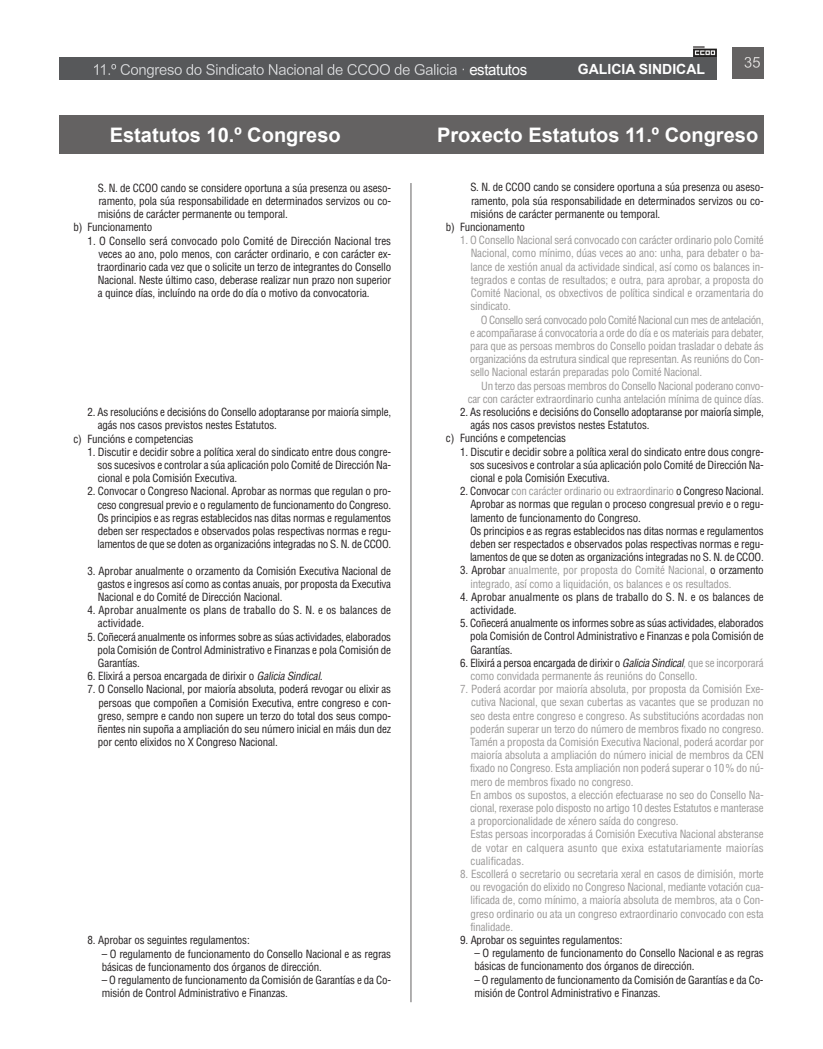
<style>
.page{position:relative;width:823px;height:1049px;background:#fff}
.page>*{position:absolute;margin:0;border:0;box-sizing:border-box;transform-origin:0 0}
.t1{font:700 20px "Arial";color:#fff}
.t2{font:15px "Arial";letter-spacing:-.025em;color:#fff}
.t3{font:700 14px "Arial";color:#fff}
.t4{font:condensed 11px/13.2px "Helvetica";letter-spacing:-.015em;color:#231f20;text-align:justify}
.t5{font:condensed 11px/13.2px "Helvetica";letter-spacing:-.015em;color:#9a9897;text-align:justify}
.s1{color:#9a9897}
.s2{color:#231f20}
.s3{font-style:italic;color:#231f20}
.s4{font-style:italic}
</style>
<div class="page">
<div style="left:59px;top:57px;width:657px;height:23px;background:#57585a"></div>
<img style="left:693px;top:47px;width:23px;height:10px">
<svg style="left:94px;top:64px;width:72px;height:14px"></svg>
<svg style="left:186px;top:64px;width:64px;height:11px"></svg>
<div style="left:731px;top:47px;width:32px;height:32px;background:#646262"></div>
<svg style="left:744px;top:57px;width:15px;height:11px"></svg>
<div style="left:59px;top:115px;width:704px;height:39px;background:#646262"></div>
<hr style="left:410px;top:183px;width:1px;height:819px;background:#646262">
<h2 class="t2" style="left:469px;top:61px;width:59px">estatutos</h2>
<p class="t3" style="left:577px;top:61px;width:129px">GALICIA SINDICAL</p>
<h1 class="t1" style="left:110px;top:124px;width:232px">Estatutos 10.º Congreso</h1>
<h1 class="t1" style="left:437px;top:124px;width:322px">Proxecto Estatutos 11.º Congreso</h1>
<p class="t4" style="left:98px;top:182px;width:295px">S. N. de CCOO cando se considere oportuna a súa presenza ou aseso-</p>
<p class="t4" style="left:98px;top:195px;width:294px">ramento, pola súa responsabilidade en determinados servizos ou co-</p>
<p class="t4" style="left:98px;top:208px;width:191px">misións de carácter permanente ou temporal.</p>
<p class="t4" style="left:73px;top:222px;width:80px">b) Funcionamento</p>
<p class="t4" style="left:98px;top:235px;width:295px;text-indent:-10px">1. O Consello será convocado polo Comité de Dirección Nacional tres veces ao ano, polo menos, con carácter ordinario, e con carácter ex&shy;traordinario cada vez que o solicite un terzo de integrantes do Consello Nacional. Neste último caso, deberase realizar nun prazo non superior a quince días, incluíndo na orde do día o motivo da convocatoria.</p>
<p class="t4" style="left:470px;top:182px;width:295px">S. N. de CCOO cando se considere oportuna a súa presenza ou aseso-</p>
<p class="t4" style="left:471px;top:195px;width:294px">ramento, pola súa responsabilidade en determinados servizos ou co-</p>
<p class="t4" style="left:470px;top:208px;width:191px">misións de carácter permanente ou temporal.</p>
<p class="t4" style="left:445px;top:221px;width:80px">b) Funcionamento</p>
<p class="t5" style="left:470px;top:235px;width:295px;text-indent:-10px">1. O Consello Nacional será convocado con carácter ordinario polo Comité Nacional, como mínimo, dúas veces ao ano: unha, para debater o ba&shy;lance de xestión anual da actividade sindical, así como os balances in&shy;tegrados e contas de resultados; e outra, para aprobar, a proposta do Comité Nacional, os obxectivos de política sindical e orzamentaria do sindicato.</p>
<p class="t5" style="left:469px;top:314px;width:295px;text-indent:11px">O Consello será convocado polo Comité Nacional cun mes de antelación, e acompañarase á convocatoria a orde do día e os materiais para debater, para que as persoas membros do Consello poidan trasladar o debate ás organizacións da estrutura sindical que representan. As reunións do Con&shy;sello Nacional estarán preparadas polo Comité Nacional.</p>
<p class="t5" style="left:467px;top:380px;width:297px;text-align:right">Un terzo das persoas membros do Consello Nacional poderano convo&shy;car con carácter extraordinario cunha antelación mínima de quince días.</p>
<p class="t4" style="left:460px;top:406px;width:305px">2. As resolucións e decisións do Consello adoptaranse por maioría simple,</p>
<p class="t4" style="left:470px;top:419px;width:180px">agás nos casos previstos nestes Estatutos.</p>
<p class="t4" style="left:445px;top:433px;width:121px">c) Funcións e competencias</p>
<p class="t4" style="left:469px;top:446px;width:295px;text-indent:-10px">1. Discutir e decidir sobre a política xeral do sindicato entre dous congre&shy;sos sucesivos e controlar a súa aplicación polo Comité de Dirección Na&shy;cional e pola Comisión Executiva.</p>
<p class="t4" style="left:469px;top:485px;width:295px;text-align:left;text-indent:-10px">2. Convocar <span class="s1">con carácter ordinario ou extraordinario</span> o Congreso Nacional.<br>Aprobar as normas que regulan o proceso congresual previo e o regu&shy;lamento de funcionamento do Congreso.<br>Os principios e as regras establecidos nas ditas normas e regulamentos deben ser respectados e observados polas respectivas normas e regu&shy;lamentos de que se doten as organizacións integradas no S. N. de CCOO.</p>
<p class="t5" style="left:470px;top:565px;width:295px;text-indent:-10px"><span class="s2">3. Aprobar</span> anualmente, por proposta do Comité Nacional, <span class="s2">o orzamento </span>integrado, así como a liquidación, os balances e os resultados.</p>
<p class="t4" style="left:470px;top:591px;width:294px;text-indent:-10px">4. Aprobar anualmente os plans de traballo do S. N. e os balances de actividade.</p>
<p class="t4" style="left:469px;top:617px;width:295px;text-indent:-10px">5. Coñecerá anualmente os informes sobre as súas actividades, elaborados pola Comisión de Control Administrativo e Finanzas e pola Comisión de Garantías.</p>
<p class="t5" style="left:470px;top:657px;width:295px;text-indent:-10px"><span class="s2">6. Elixirá a persoa encargada de dirixir o</span> <span class="s3">Galicia Sindical</span><span class="s4">,</span> que se incorporará como convidada permanente ás reunións do Consello.</p>
<p class="t5" style="left:469px;top:683px;width:295px;text-align:left;text-indent:-10px">7. Poderá acordar por maioría absoluta, por proposta da Comisión Exe&shy;cutiva Nacional, que sexan cubertas as vacantes que se produzan no seo desta entre congreso e congreso. As substitucións acordadas non poderán superar un terzo do número de membros fixado no congreso.<br>Tamén a proposta da Comisión Executiva Nacional, poderá acordar por maioría absoluta a ampliación do número inicial de membros da CEN fixado no Congreso. Esta ampliación non poderá superar o 10% do nú&shy;mero de membros fixado no congreso.<br>En ambos os supostos, a elección efectuarase no seo do Consello Na&shy;cional, rexerase polo disposto no artigo 10 destes Estatutos e manterase a proporcionalidade de xénero saída do congreso.<br>Estas persoas incorporadas á Comisión Executiva Nacional absteranse de votar en calquera asunto que exixa estatutariamente maiorías cualificadas.</p>
<p class="t5" style="left:469px;top:868px;width:295px;text-indent:-10px">8. Escollerá o secretario ou secretaria xeral en casos de dimisión, morte ou revogación do elixido no Congreso Nacional, mediante votación cua&shy;lificada de, como mínimo, a maioría absoluta de membros, ata o Con&shy;greso ordinario ou ata un congreso extraordinario convocado con esta finalidade.</p>
<p class="t4" style="left:460px;top:934px;width:164px">9. Aprobar os seguintes regulamentos:</p>
<p class="t4" style="left:474px;top:947px;width:291px">– O regulamento de funcionamento do Consello Nacional e as regras básicas de funcionamento dos órganos de dirección.</p>
<p class="t4" style="left:474px;top:974px;width:290px">– O regulamento de funcionamento da Comisión de Garantías e da Co&shy;misión de Control Administrativo e Finanzas.</p>
<p class="t4" style="left:87px;top:406px;width:305px">2. As resolucións e decisións do Consello adoptaranse por maioría simple,</p>
<p class="t4" style="left:98px;top:420px;width:180px">agás nos casos previstos nestes Estatutos.</p>
<p class="t4" style="left:73px;top:433px;width:121px">c) Funcións e competencias</p>
<p class="t4" style="left:97px;top:446px;width:295px;text-indent:-10px">1. Discutir e decidir sobre a política xeral do sindicato entre dous congre&shy;sos sucesivos e controlar a súa aplicación polo Comité de Dirección Na&shy;cional e pola Comisión Executiva.</p>
<p class="t4" style="left:97px;top:486px;width:295px;text-indent:-10px">2. Convocar o Congreso Nacional. Aprobar as normas que regulan o pro&shy;ceso congresual previo e o regulamento de funcionamento do Congreso.<br>Os principios e as regras establecidos nas ditas normas e regulamentos deben ser respectados e observados polas respectivas normas e regu&shy;lamentos de que se doten as organizacións integradas no S. N. de CCOO.</p>
<p class="t4" style="left:97px;top:565px;width:295px;text-indent:-10px">3. Aprobar anualmente o orzamento da Comisión Executiva Nacional de gastos e ingresos así como as contas anuais, por proposta da Executiva Nacional e do Comité de Dirección Nacional.</p>
<p class="t4" style="left:98px;top:604px;width:294px;text-indent:-10px">4. Aprobar anualmente os plans de traballo do S. N. e os balances de actividade.</p>
<p class="t4" style="left:97px;top:631px;width:295px;text-indent:-10px">5. Coñecerá anualmente os informes sobre as súas actividades, elaborados pola Comisión de Control Administrativo e Finanzas e pola Comisión de Garantías.</p>
<p class="t4" style="left:87px;top:670px;width:236px">6. Elixirá a persoa encargada de dirixir o <span class="s4">Galicia Sindical.</span></p>
<p class="t4" style="left:98px;top:684px;width:295px;text-indent:-10px">7. O Consello Nacional, por maioría absoluta, poderá revogar ou elixir as persoas que compoñen a Comisión Executiva, entre congreso e con&shy;greso, sempre e cando non supere un terzo do total dos seus compo&shy;ñentes nin supoña a ampliación do seu número inicial en máis dun dez por cento elixidos no X Congreso Nacional.</p>
<p class="t4" style="left:87px;top:934px;width:164px">8. Aprobar os seguintes regulamentos:</p>
<p class="t4" style="left:102px;top:948px;width:291px">– O regulamento de funcionamento do Consello Nacional e as regras básicas de funcionamento dos órganos de dirección.</p>
<p class="t4" style="left:102px;top:974px;width:290px">– O regulamento de funcionamento da Comisión de Garantías e da Co&shy;misión de Control Administrativo e Finanzas.</p>
</div>
